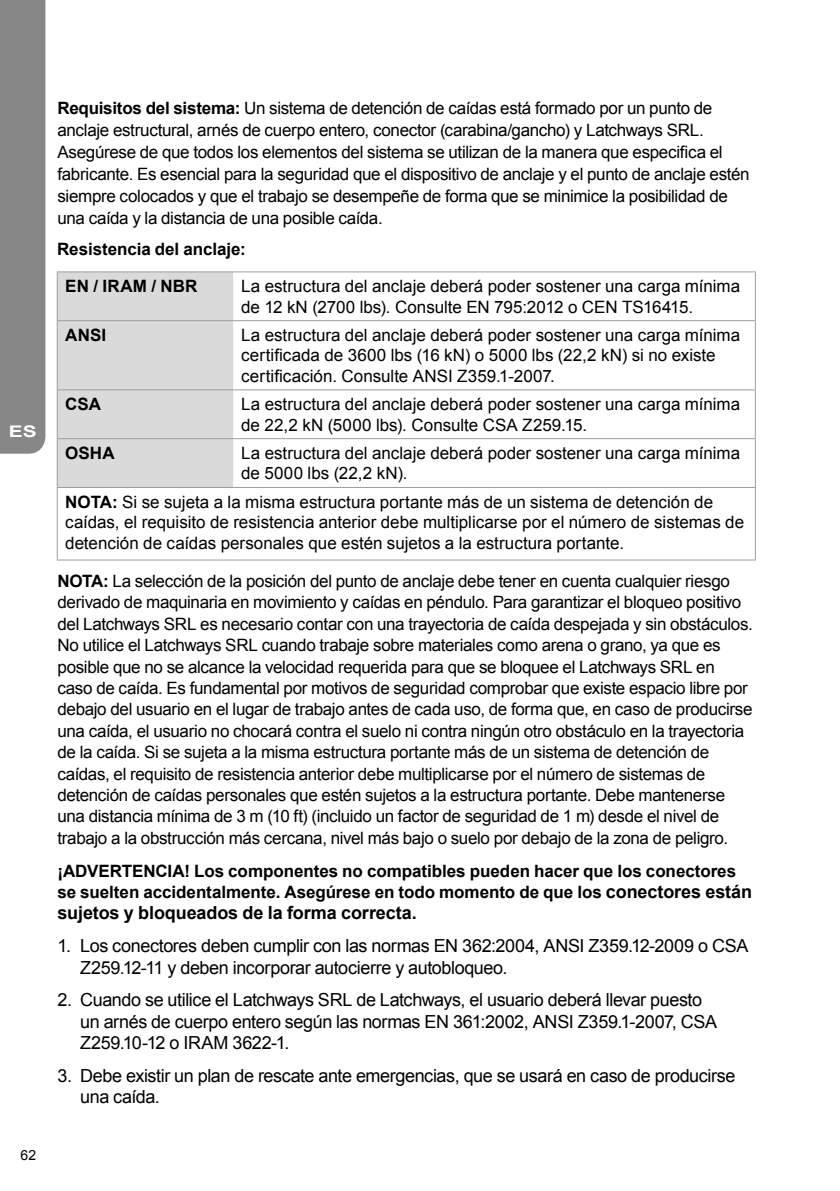
<style>
.page{position:relative;width:840px;height:1191px;background:#fff}
.page>*{position:absolute;margin:0;border:0;box-sizing:border-box;transform-origin:0 0}
.t1{font:18px/21.4px "Arial";letter-spacing:-.025em;color:#000}
.t2{font:700 18px "Arial";letter-spacing:-.005em;color:#000}
.t3{font:17px/21.4px "Arial";letter-spacing:-.02em;color:#000}
.t4{font:17px/20.4px "Arial";color:#000}
.t5{font:700 17px/21.4px "Arial";letter-spacing:-.005em;color:#000}
.t6{font:700 16px "Arial";color:#fff;scale:1.3 1}
.t7{font:14px "Arial";color:#000}
.s1{font-weight:700}
.s2{font-size:18px}
</style>
<div class="page">
<div style="left:0;top:0;width:45px;height:454px;background:#878787"></div>
<div style="left:58px;top:272px;width:175px;height:215px;background:#dadada"></div>
<hr style="left:754px;top:488px;width:1px;height:71px;background:#9d9d9c">
<hr style="left:57px;top:271px;width:176px;height:1px;background:#9d9d9c">
<hr style="left:233px;top:271px;width:522px;height:1px;background:#9d9d9c">
<hr style="left:57px;top:320px;width:176px;height:1px;background:#9d9d9c">
<hr style="left:233px;top:320px;width:522px;height:1px;background:#9d9d9c">
<hr style="left:57px;top:389px;width:176px;height:1px;background:#9d9d9c">
<hr style="left:233px;top:389px;width:522px;height:1px;background:#9d9d9c">
<hr style="left:57px;top:438px;width:176px;height:1px;background:#9d9d9c">
<hr style="left:233px;top:438px;width:522px;height:1px;background:#9d9d9c">
<hr style="left:57px;top:487px;width:176px;height:1px;background:#9d9d9c">
<hr style="left:233px;top:487px;width:522px;height:1px;background:#9d9d9c">
<hr style="left:57px;top:272px;width:1px;height:48px;background:#9d9d9c">
<hr style="left:57px;top:321px;width:1px;height:68px;background:#9d9d9c">
<hr style="left:57px;top:390px;width:1px;height:48px;background:#9d9d9c">
<hr style="left:57px;top:439px;width:1px;height:48px;background:#9d9d9c">
<hr style="left:57px;top:488px;width:1px;height:71px;background:#9d9d9c">
<hr style="left:754px;top:272px;width:1px;height:48px;background:#9d9d9c">
<hr style="left:754px;top:321px;width:1px;height:68px;background:#9d9d9c">
<hr style="left:754px;top:390px;width:1px;height:48px;background:#9d9d9c">
<hr style="left:754px;top:439px;width:1px;height:48px;background:#9d9d9c">
<hr style="left:57px;top:559px;width:176px;height:1px;background:#9d9d9c">
<hr style="left:233px;top:559px;width:522px;height:1px;background:#9d9d9c">
<p class="t6" style="left:9px;top:421px;width:23px">ES</p>
<p class="t7" style="left:21px;top:1145px;width:17px">62</p>
<p class="t3" style="left:57px;top:98px;width:693px;line-height:22px"><span class="s1">Requisitos del sistema:</span> Un sistema de detención de caídas está formado por un punto de anclaje estructural, arnés de cuerpo entero, conector (carabina/gancho) y Latchways SRL.<br>Asegúrese de que todos los elementos del sistema se utilizan de la manera que especifica el fabricante. Es esencial para la seguridad que el dispositivo de anclaje y el punto de anclaje estén siempre colocados y que el trabajo se desempeñe de forma que se minimice la posibilidad de una caída y la distancia de una posible caída.</p>
<p class="t5" style="left:65px;top:231px;width:182px;line-height:37.4px;text-indent:-8px">Resistencia del anclaje:<br>EN / IRAM / NBR</p>
<p class="t4" style="left:241px;top:276px;width:500px">La estructura del anclaje deberá poder sostener una carga mínima de 12 kN (2700 lbs). Consulte EN 795:2012 o CEN TS16415.</p>
<p class="t5" style="left:65px;top:325px;width:42px">ANSI</p>
<p class="t4" style="left:241px;top:325px;width:500px">La estructura del anclaje deberá poder sostener una carga mínima certificada de 3600 lbs (16 kN) o 5000 lbs (22,2 kN) si no existe certificación. Consulte ANSI Z359.1-2007.</p>
<p class="t5" style="left:65px;top:394px;width:37px">CSA</p>
<p class="t4" style="left:241px;top:394px;width:500px">La estructura del anclaje deberá poder sostener una carga mínima de 22,2 kN (5000 lbs). Consulte CSA Z259.15.</p>
<p class="t5" style="left:65px;top:443px;width:51px">OSHA</p>
<p class="t4" style="left:241px;top:443px;width:500px">La estructura del anclaje deberá poder sostener una carga mínima de 5000 lbs (22,2 kN).</p>
<p class="t4" style="left:65px;top:492px;width:680px"><span class="s1">NOTA:</span> Si se sujeta a la misma estructura portante más de un sistema de detención de caídas, el requisito de resistencia anterior debe multiplicarse por el número de sistemas de detención de caídas personales que estén sujetos a la estructura portante.</p>
<p class="t3" style="left:57px;top:570px;width:696px"><span class="s1">NOTA:</span> La selección de la posición del punto de anclaje debe tener en cuenta cualquier riesgo derivado de maquinaria en movimiento y caídas en péndulo. Para garantizar el bloqueo positivo del Latchways SRL es necesario contar con una trayectoria de caída despejada y sin obstáculos.<br>No utilice el Latchways SRL cuando trabaje sobre materiales como arena o grano, ya que es posible que no se alcance la velocidad requerida para que se bloquee el Latchways SRL en caso de caída. Es fundamental por motivos de seguridad comprobar que existe espacio libre por debajo del usuario en el lugar de trabajo antes de cada uso, de forma que, en caso de producirse una caída, el usuario no chocará contra el suelo ni contra ningún otro obstáculo en la trayectoria de la caída. Si se sujeta a la misma estructura portante más de un sistema de detención de caídas, el requisito de resistencia anterior debe multiplicarse por el número de sistemas de detención de caídas personales que estén sujetos a la estructura portante. Debe mantenerse una distancia mínima de 3 m (10 ft) (incluido un factor de seguridad de 1 m) desde el nivel de trabajo a la obstrucción más cercana, nivel más bajo o suelo por debajo de la zona de peligro.</p>
<p class="t5" style="left:57px;top:860px;width:695px">¡ADVERTENCIA! Los componentes no compatibles pueden hacer que los conectores se suelten accidentalmente. Asegúrese en todo momento de que los <span class="s2">conectores están</span></p>
<p class="t2" style="left:57px;top:901px;width:360px">sujetos y bloqueados de la forma correcta.</p>
<p class="t1" style="left:80px;top:935px;width:669px;text-indent:-23px">1. Los conectores deben cumplir con las normas EN 362:2004, ANSI Z359.12-2009 o CSA<br>Z259.12-11 y deben incorporar autocierre y autobloqueo.</p>
<p class="t1" style="left:80px;top:989px;width:638px;text-indent:-23px">2. Cuando se utilice el Latchways SRL de Latchways, el usuario deberá llevar puesto un arnés de cuerpo entero según las normas EN 361:2002, ANSI Z359.1-2007, CSA<br>Z259.10-12 o IRAM 3622-1.</p>
<p class="t1" style="left:80px;top:1065px;width:656px;text-indent:-23px">3. Debe existir un plan de rescate ante emergencias, que se usará en caso de producirse una caída.</p>
</div>
